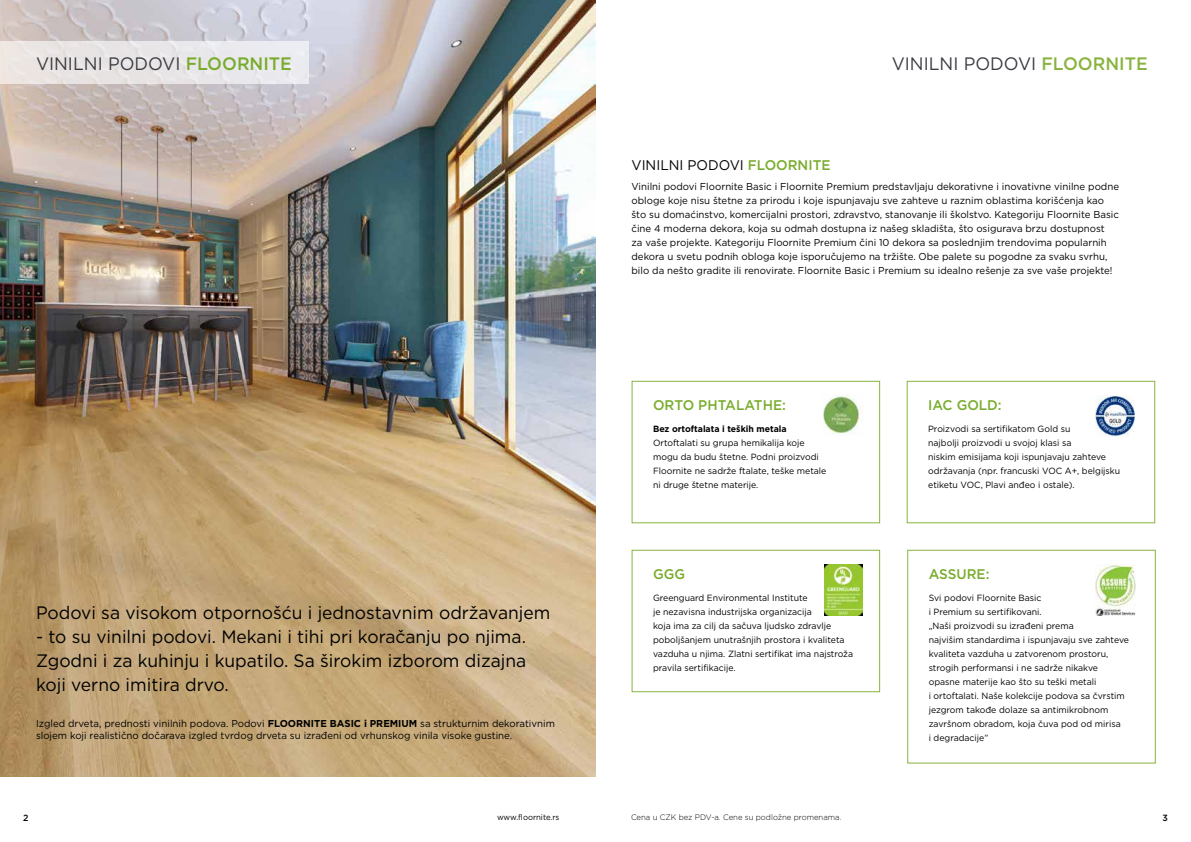
<style>
.page{position:relative;width:1191px;height:842px;background:#fff}
.page>*{position:absolute;margin:0;border:0;box-sizing:border-box;transform-origin:0 0}
.t1{font:18px/24px "Gotham";color:#000;text-align:justify}
.t2{font:18px "Gotham";color:#3b3c43}
.t3{font:500 14px "Gotham";color:#79ac2c}
.t4{font:14px "Gotham";color:#000}
.t5{font:10px/14px "Gotham";color:#000}
.t6{font:9px/14px "Gotham";color:#000}
.t7{font:700 9px "Gotham";color:#000}
.t8{font:500 9px "Gotham";color:#000}
.t9{font:300 8px "Gotham";color:#000}
.t10{font:8px "Gotham";color:#000}
.s1{font-weight:500;color:#79ac2c}
.s2{font-weight:700}
.s3{font-weight:500;color:#8ab33f}
</style>
<div class="page">
<img style="left:0;top:0;width:595px;height:777px">
<img style="left:1095px;top:396px;width:39px;height:41px">
<img style="left:824px;top:565px;width:38px;height:50px">
<img style="left:823px;top:395px;width:37px;height:39px">
<img style="left:1095px;top:565px;width:40px;height:50px">
<div style="left:907px;top:381px;width:248px;height:142px;border:1px solid #8ab33f"></div>
<div style="left:0;top:42px;width:308px;height:42px;background:#e9e6e7"></div>
<div style="left:632px;top:550px;width:248px;height:142px;border:1px solid #8ab33f"></div>
<div style="left:632px;top:381px;width:248px;height:142px;border:1px solid #8ab33f"></div>
<div style="left:907px;top:550px;width:248px;height:213px;border:1px solid #8ab33f"></div>
<h1 class="t2" style="left:36px;top:52px;width:257px">VINILNI PODOVI <span class="s1">FLOORNITE</span></h1>
<h1 class="t1" style="left:36px;top:600px;width:516px">Podovi sa visokom otpornošću i jednostavnim održavanjem</h1>
<h1 class="t1" style="left:36px;top:624px;width:492px">- to su vinilni podovi. Mekani i tihi pri koračanju po njima.<br>Zgodni i za kuhinju i kupatilo. Sa širokim izborom dizajna koji verno imitira drvo.</h1>
<p class="t5" style="left:36px;top:717px;width:520px;line-height:12px">Izgled drveta, prednosti vinilnih podova. Podovi <span class="s2">FLOORNITE BASIC i PREMIUM</span> sa strukturnim dekorativnim slojem koji realistično dočarava izgled tvrdog drveta su izrađeni od vrhunskog vinila visoke gustine.</p>
<p class="t8" style="left:23px;top:812px;width:7px">2</p>
<p class="t10" style="left:497px;top:812px;width:64px">www.floornite.rs</p>
<h1 class="t2" style="left:891px;top:52px;width:257px">VINILNI PODOVI <span class="s3">FLOORNITE</span></h1>
<h2 class="t4" style="left:631px;top:156px;width:201px">VINILNI PODOVI <span class="s1">FLOORNITE</span></h2>
<p class="t5" style="left:631px;top:179px;width:489px">Vinilni podovi Floornite Basic i Floornite Premium predstavljaju dekorativne i inovativne vinilne podne obloge koje nisu štetne za prirodu i koje ispunjavaju sve zahteve u raznim oblastima korišćenja kao što su domaćinstvo, komercijalni prostori, zdravstvo, stanovanje ili školstvo. Kategoriju Floornite Basic čine 4 moderna dekora, koja su odmah dostupna iz našeg skladišta, što osigurava brzu dostupnost<br>za vaše projekte. Kategoriju Floornite Premium čini 10 dekora sa poslednjim trendovima popularnih dekora u svetu podnih obloga koje isporučujemo na tržište. Obe palete su pogodne za svaku svrhu, bilo da nešto gradite ili renovirate. Floornite Basic i Premium su idealno rešenje za sve vaše projekte!</p>
<h2 class="t3" style="left:653px;top:396px;width:134px">ORTO PHTALATHE:</h2>
<p class="t7" style="left:653px;top:423px;width:135px">Bez ortoftalata i teških metala</p>
<p class="t6" style="left:653px;top:436px;width:175px">Ortoftalati su grupa hemikalija koje mogu da budu štetne. Podni proizvodi Floornite ne sadrže ftalate, teške metale ni druge štetne materije.</p>
<h2 class="t3" style="left:653px;top:565px;width:33px">GGG</h2>
<p class="t6" style="left:653px;top:591px;width:202px">Greenguard Environmental Institute<br>je nezavisna industrijska organizacija<br>koja ima za cilj da sačuva ljudsko zdravlje poboljšanjem unutrašnjih prostora i kvaliteta vazduha u njima. Zlatni sertifikat ima najstroža pravila sertifikacije.</p>
<h2 class="t3" style="left:928px;top:396px;width:75px">IAC GOLD:</h2>
<p class="t6" style="left:928px;top:422px;width:193px">Proizvodi sa sertifikatom Gold su<br>najbolji proizvodi u svojoj klasi sa<br>niskim emisijama koji ispunjavaju zahteve održavanja (npr. francuski VOC A+, belgijsku etiketu VOC, Plavi anđeo i ostale).</p>
<h2 class="t3" style="left:928px;top:565px;width:62px">ASSURE:</h2>
<p class="t6" style="left:928px;top:591px;width:202px">Svi podovi Floornite Basic<br>i Premium su sertifikovani.<br>„Naši proizvodi su izrađeni prema<br>najvišim standardima i ispunjavaju sve zahteve kvaliteta vazduha u zatvorenom prostoru, strogih performansi i ne sadrže nikakve opasne materije kao što su teški metali<br>i ortoftalati. Naše kolekcije podova sa čvrstim jezgrom takođe dolaze sa antimikrobnom završnom obradom, koja čuva pod od mirisa<br>i degradacije”</p>
<p class="t9" style="left:631px;top:812px;width:212px">Cena u CZK bez PDV-a. Cene su podložne promenama.</p>
<p class="t8" style="left:1162px;top:812px;width:7px">3</p>
</div>
